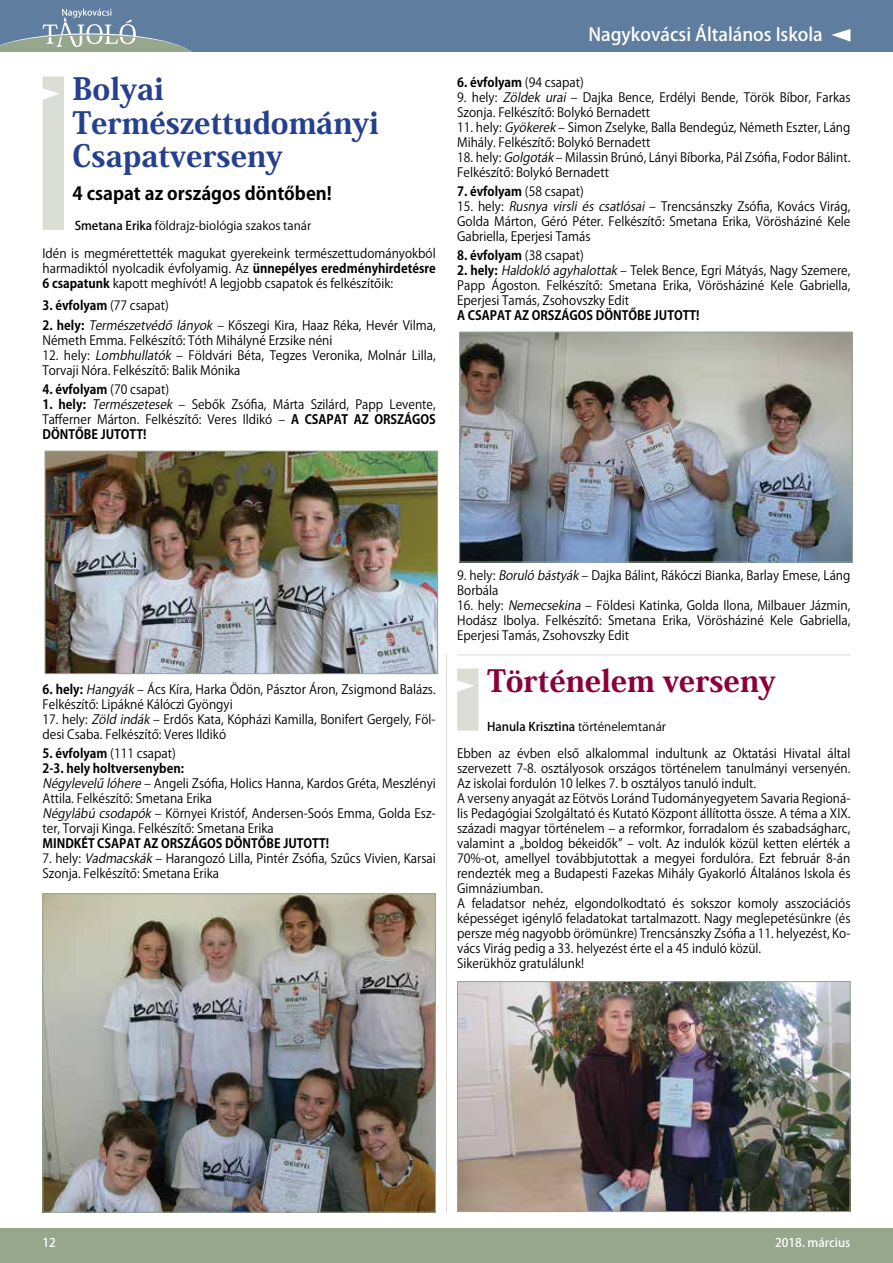
<style>
.page{position:relative;width:893px;height:1263px;background:#fff}
.page>*{position:absolute;margin:0;border:0;box-sizing:border-box;transform-origin:0 0}
.t1{font:800 30.3px/33.3px "Koz Min Pr 6 N";color:#25408f}
.t2{font:800 30.3px "Koz Min Pr 6 N";color:#8b0039}
.t3{font:500 18px "Koz Go Pr 6 N";color:#fff}
.t4{font:700 18px "Koz Go Pr 6 N";color:#000}
.t5{font:12.75px/15px "Koz Go Pr 6 N";color:#000;scale:.95 1}
.t6{font:700 12.75px "Koz Go Pr 6 N";color:#000;scale:.95 1}
.t7{font:12px "Koz Go Pr 6 N";color:#000}
.t8{font:500 12px "Koz Go Pr 6 N";color:#000}
.t9{font:500 12px "Koz Go Pr 6 N";color:#fff}
.s1{font-weight:500}
.s2{font-weight:700}
.s3{font-weight:400}
.s4{font-style:italic}
</style>
<div class="page">
<div style="left:0;top:0;width:893px;height:51px;background:#5f7d9f"></div>
<svg style="left:831px;top:29px;width:19px;height:13px"></svg>
<svg style="left:0;top:9px;width:191px;height:42px"></svg>
<div style="left:0;top:1229px;width:893px;height:34px;background:#96a78e"></div>
<div style="left:43px;top:77px;width:21px;height:153px;background:#dbded5"></div>
<img style="left:47px;top:453px;width:389px;height:219px">
<div style="left:45px;top:451px;width:393px;height:223px;border:1px solid #96a78e"></div>
<img style="left:45px;top:895px;width:389px;height:315px">
<div style="left:43px;top:893px;width:393px;height:319px;border:1px solid #96a78e"></div>
<img style="left:461px;top:334px;width:390px;height:226px">
<div style="left:459px;top:332px;width:394px;height:230px;border:1px solid #96a78e"></div>
<svg style="left:457px;top:668px;width:22px;height:63px"></svg>
<img style="left:459px;top:983px;width:389px;height:227px">
<div style="left:457px;top:981px;width:393px;height:231px;border:1px solid #96a78e"></div>
<hr style="left:457px;top:654px;width:393px;height:1px;background:#96a78e">
<hr style="left:446px;top:654px;width:1px;height:558px;background:#96a78e">
<h1 class="t1" style="left:73px;top:73px;width:308px">Bolyai<br>Természettudományi<br>Csapatverseny</h1>
<h2 class="t4" style="left:73px;top:183px;width:261px">4 csapat az országos döntőben!</h2>
<p class="t7" style="left:75px;top:219px;width:238px"><span class="s1">Smetana Erika</span> földrajz-biológia szakos tanár</p>
<p class="t5" style="left:43px;top:246px;width:415px;text-align:justify">Idén is megmérettették magukat gyerekeink természettudományokból harmadiktól nyolcadik évfolyamig. Az <span class="s2">ünnepélyes eredményhirdetésre 6 csapatunk</span> kapott meghívót! A legjobb csapatok és felkészítőik:</p>
<p class="t6" style="left:43px;top:298px;width:135px">3. évfolyam <span class="s3">(77 csapat)</span></p>
<p class="t5" style="left:43px;top:318px;width:415px"><span class="s2">2. hely:</span> <span class="s4">Természetvédőlányok–</span>Kőszegi Kira, Haaz Réka, Hevér Vilma,<br>Németh Emma. Felkészítő: Tóth Mihályné Erzsike néni</p>
<p class="t5" style="left:43px;top:348px;width:415px">12. hely: <span class="s4">Lombhullatók</span> – Földvári Béta, Tegzes Veronika, Molnár Lilla,<br>Torvaji Nóra. Felkészítő: Balik Mónika</p>
<p class="t6" style="left:43px;top:382px;width:135px">4. évfolyam <span class="s3">(70 csapat)</span></p>
<p class="t5" style="left:43px;top:397px;width:415px;text-align:justify"><span class="s2">1. hely:</span> <span class="s4">Természetesek</span> – Sebők Zsófia, Márta Szilárd, Papp Levente, Tafferner Márton. Felkészítő: Veres Ildikó – <span class="s2">A CSAPAT AZ ORSZÁGOS DÖNTŐBE JUTOTT!</span></p>
<h2 class="t3" style="left:588px;top:25px;width:236px">Nagykovácsi Általános Iskola</h2>
<p class="t6" style="left:457px;top:75px;width:135px">6. évfolyam <span class="s3">(94 csapat)</span></p>
<p class="t5" style="left:457px;top:90px;width:415px">9. hely: <span class="s4">Zöldek urai</span> – Dajka Bence, Erdélyi Bende, Török Bíbor, Farkas<br>Szonja. Felkészítő: Bolykó Bernadett</p>
<p class="t5" style="left:457px;top:120px;width:415px">11. hely: <span class="s4">Gyökerek</span>– Simon Zselyke, Balla Bendegúz, Németh Eszter, Láng<br>Mihály. Felkészítő: Bolykó Bernadett</p>
<p class="t5" style="left:457px;top:150px;width:415px">18. hely: <span class="s4">Golgoták</span>– Milassin Brúnó, Lányi Bíborka, Pál Zsófia, Fodor Bálint.<br>Felkészítő: Bolykó Bernadett</p>
<p class="t6" style="left:457px;top:184px;width:135px">7. évfolyam <span class="s3">(58 csapat)</span></p>
<p class="t5" style="left:457px;top:199px;width:415px;text-align:justify">15. hely: <span class="s4">Rusnya virsli és csatlósai</span> – Trencsánszky Zsófia, Kovács Virág, Golda Márton, Géró Péter. Felkészítő: Smetana Erika, Vörösháziné Kele Gabriella, Eperjesi Tamás</p>
<p class="t6" style="left:457px;top:248px;width:135px">8. évfolyam <span class="s3">(38 csapat)</span></p>
<p class="t5" style="left:457px;top:263px;width:415px;text-align:justify"><span class="s2">2. hely:</span> <span class="s4">Haldoklóagyhalottak</span>– Telek Bence, Egri Mátyás, Nagy Szemere, Papp Ágoston. Felkészítő: Smetana Erika, Vörösháziné Kele Gabriella, Eperjesi Tamás, Zsohovszky Edit</p>
<p class="t6" style="left:457px;top:308px;width:257px">A CSAPAT AZ ORSZÁGOS DÖNTŐBE JUTOTT!</p>
<p class="t5" style="left:43px;top:682px;width:415px"><span class="s2">6. hely:</span> <span class="s4">Hangyák</span>– Ács Kíra, Harka Ödön, Pásztor Áron, Zsigmond Balázs.<br>Felkészítő: Lipákné Kálóczi Gyöngyi</p>
<p class="t5" style="left:43px;top:712px;width:415px">17. hely: <span class="s4">Zöld indák</span>– Erdős Kata, Kópházi Kamilla, Bonifert Gergely, Föl&shy;desi Csaba. Felkészítő: Veres Ildikó</p>
<p class="t5" style="left:43px;top:746px;width:415px"><span class="s2">5. évfolyam</span> (111 csapat)<br><span class="s2">2-3. hely holtversenyben:<br></span><span class="s4">Négylevelűlóhere</span>– Angeli Zsófia, Holics Hanna, Kardos Gréta, Meszlényi Attila. Felkészítő: Smetana Erika<br><span class="s4">Négylábúcsodapók</span>– Környei Kristóf, Andersen-Soós Emma, Golda Esz&shy;ter, Torvaji Kinga. Felkészítő: Smetana Erika</p>
<p class="t6" style="left:43px;top:836px;width:303px">MINDKÉT CSAPAT AZ ORSZÁGOS DÖNTŐBE JUTOTT!</p>
<p class="t5" style="left:43px;top:851px;width:415px">7. hely: <span class="s4">Vadmacskák</span>– Harangozó Lilla, Pintér Zsófia, Szűcs Vivien, Karsai<br>Szonja. Felkészítő: Smetana Erika</p>
<p class="t5" style="left:457px;top:568px;width:415px">9. hely: <span class="s4">Borulóbástyák</span>– Dajka Bálint, Rákóczi Bianka, Barlay Emese, Láng<br>Borbála</p>
<p class="t5" style="left:457px;top:598px;width:415px;text-align:justify">16. hely: <span class="s4">Nemecsekina</span>– Földesi Katinka, Golda Ilona, Milbauer Jázmin, Hodász Ibolya. Felkészítő: Smetana Erika, Vörösháziné Kele Gabriella, Eperjesi Tamás, Zsohovszky Edit</p>
<h1 class="t2" style="left:487px;top:664px;width:290px">Történelem verseny</h1>
<p class="t8" style="left:487px;top:719px;width:181px">Hanula Krisztina <span class="s3">történelemtanár</span></p>
<p class="t5" style="left:457px;top:746px;width:416px">Ebben az évben első alkalommal indultunk az Oktatási Hivatal által szervezett 7-8. osztályosok országos történelem tanulmányi versenyén.<br>Az iskolai fordulón 10 lelkes 7. b osztályos tanuló indult.<br>A verseny anyagát az Eötvös Loránd Tudományegyetem Savaria Regioná&shy;lis Pedagógiai Szolgáltató és Kutató Központ állította össze. A téma a XIX. századi magyar történelem – a reformkor, forradalom és szabadságharc, valamint a „boldog békeidők” – volt. Az indulók közül ketten elérték a 70%-ot, amellyel továbbjutottak a megyei fordulóra. Ezt február 8-án rendezték meg a Budapesti Fazekas Mihály Gyakorló Általános Iskola és Gimnáziumban.<br>A feladatsor nehéz, elgondolkodtató és sokszor komoly asszociációs képességet igénylő feladatokat tartalmazott. Nagy meglepetésünkre (és persze még nagyobb örömünkre) Trencsánszky Zsófia a 11. helyezést, Ko&shy;vács Virág pedig a 33. helyezést érte el a 45 induló közül.<br>Sikerükhöz gratulálunk!</p>
<p class="t9" style="left:43px;top:1236px;width:15px">12</p>
<p class="t9" style="left:775px;top:1236px;width:77px">2018. március</p>
<p class="t9" style="left:43px;top:1236px;width:8px">4</p>
<p class="t9" style="left:795px;top:1236px;width:8px">5</p>
</div>
